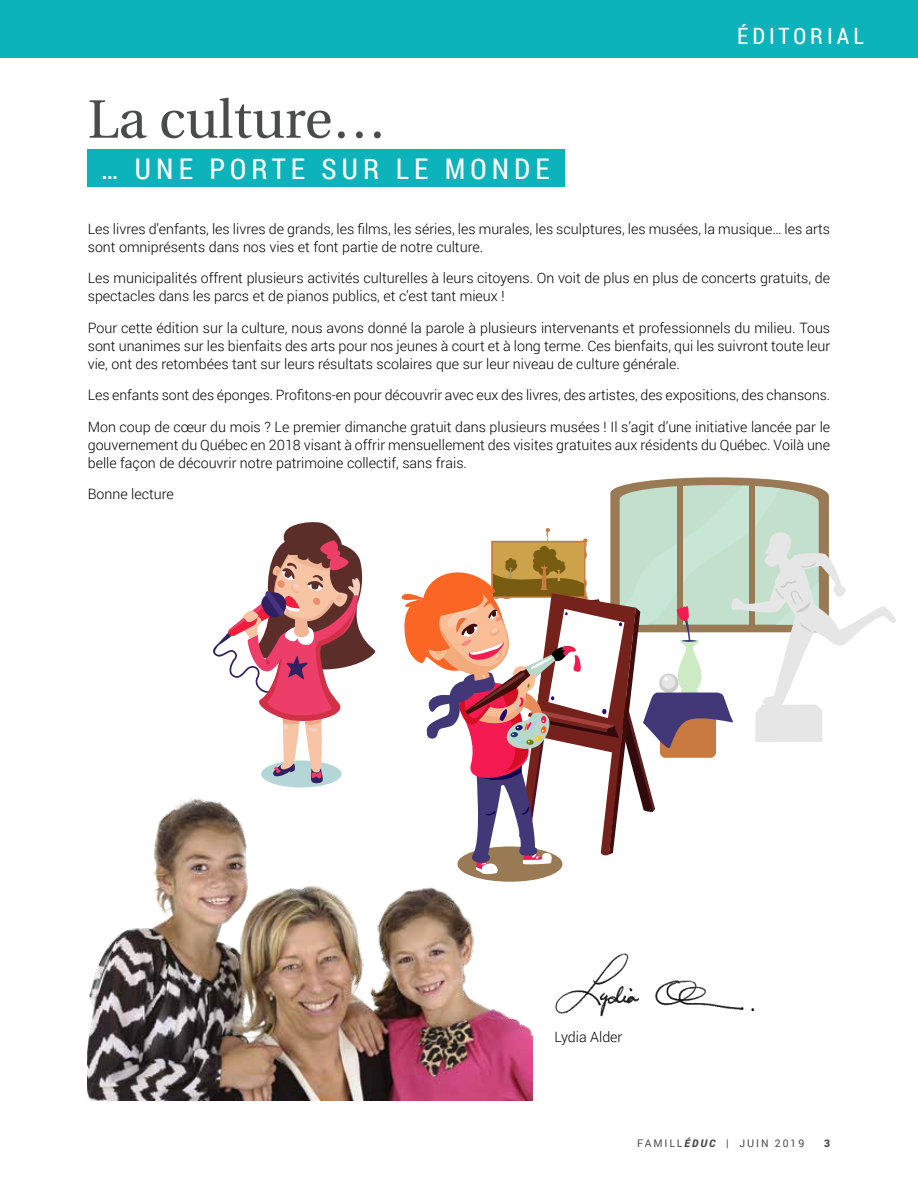
<style>
.page{position:relative;width:918px;height:1188px;background:#fff}
.page>*{position:absolute;margin:0;border:0;box-sizing:border-box;transform-origin:0 0}
.t1{font:54px "Utopia";color:#4a4b4b}
.t2{font:28.5px "Roboto Condensed";letter-spacing:.18em;color:#fff}
.t3{font:22.5px "Roboto Condensed";letter-spacing:.18em;color:#fff}
.t4{font:300 14.25px/18px "Roboto";color:#000}
.t5{font:10.5px "Roboto";letter-spacing:.18em;color:#4a4b4b}
.t6{font:900 10.5px "Roboto";color:#4a4b4b}
.s1{font-weight:900;font-style:italic}
</style>
<div class="page">
<img style="left:88px;top:784px;width:445px;height:316px">
<div style="left:0;top:0;width:918px;height:57px;background:#0cb3ba"></div>
<div style="left:88px;top:149px;width:477px;height:37px;background:#0cb3ba"></div>
<div style="left:457px;top:846px;width:105px;height:36px;background:#997a54;border-radius:50%"></div>
<svg style="left:399px;top:477px;width:497px;height:398px"></svg>
<div style="left:261px;top:760px;width:81px;height:27px;background:#b5d6d6;border-radius:50%"></div>
<svg style="left:213px;top:522px;width:163px;height:262px"></svg>
<img style="left:555px;top:953px;width:200px;height:64px">
<h1 class="t1" style="left:88px;top:90px;width:300px">La culture…</h1>
<h2 class="t2" style="left:101px;top:149px;width:450px">… UNE PORTE SUR LE MONDE</h2>
<h3 class="t3" style="left:737px;top:20px;width:128px">ÉDITORIAL</h3>
<p class="t4" style="left:88px;top:219px;width:744px">Les livres d’enfants, les livres de grands, les films, les séries, les murales, les sculptures, les musées, la musique… les arts sont omniprésents dans nos vies et font partie de notre culture.</p>
<p class="t4" style="left:88px;top:269px;width:744px">Les municipalités offrent plusieurs activités culturelles à leurs citoyens. On voit de plus en plus de concerts gratuits, de spectacles dans les parcs et de pianos publics, et c’est tant mieux !</p>
<p class="t4" style="left:88px;top:318px;width:744px;text-align:justify">Pour cette édition sur la culture, nous avons donné la parole à plusieurs intervenants et professionnels du milieu. Tous sont unanimes sur les bienfaits des arts pour nos jeunes à court et à long terme. Ces bienfaits, qui les suivront toute leur vie, ont des retombées tant sur leurs résultats scolaires que sur leur niveau de culture générale.</p>
<p class="t4" style="left:88px;top:386px;width:744px">Les enfants sont des éponges. Profitons-en pour découvrir avec eux des livres, des artistes, des expositions, des chansons.</p>
<p class="t4" style="left:88px;top:417px;width:744px;text-align:justify">Mon coup de cœur du mois ? Le premier dimanche gratuit dans plusieurs musées ! Il s’agit d’une initiative lancée par le gouvernement du Québec en 2018 visant à offrir mensuellement des visites gratuites aux résidents du Québec. Voilà une belle façon de découvrir notre patrimoine collectif, sans frais.</p>
<p class="t4" style="left:88px;top:485px;width:88px">Bonne lecture</p>
<p class="t4" style="left:554px;top:1027px;width:70px">Lydia Alder</p>
<p class="t5" style="left:637px;top:1136px;width:169px">FAMILL<span class="s1">ÉDUC</span> | JUIN 2019</p>
<p class="t6" style="left:824px;top:1136px;width:8px">3</p>
</div>
